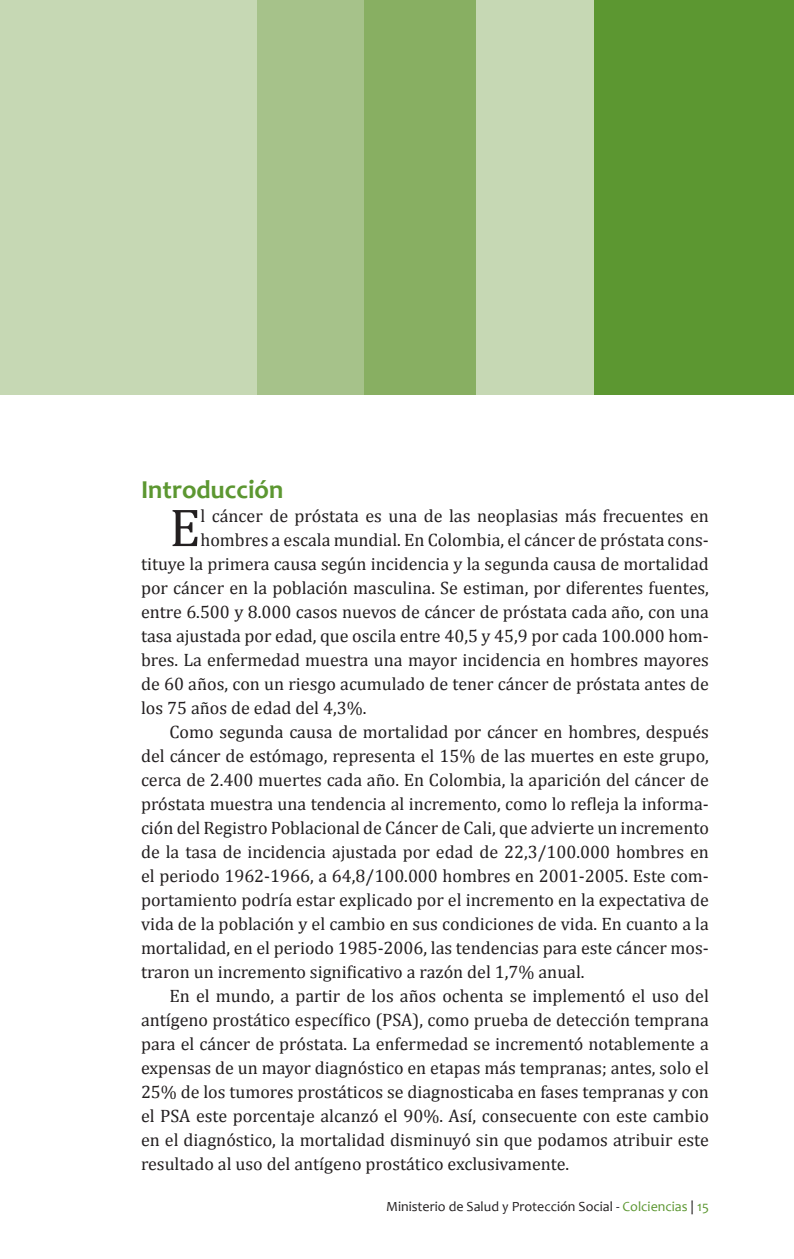
<style>
.page{position:relative;width:794px;height:1259px;background:#fff}
.page>*{position:absolute;margin:0;border:0;box-sizing:border-box;transform-origin:0 0}
.t1{font:54px "Cambria";color:#231f20}
.t2{font:700 26px "Candara";color:#5c9731}
.t3{font:18px "Cambria";color:#231f20}
.t4{font:14px "Candara";color:#231f20}
.s1{color:#5c9731}
</style>
<div class="page">
<div style="left:0;top:0;width:794px;height:394px;background:#c6d8b4"></div>
<div style="left:257px;top:0;width:117px;height:394px;background:#a6c28a"></div>
<div style="left:364px;top:0;width:112px;height:394px;background:#88af62"></div>
<div style="left:594px;top:0;width:200px;height:394px;background:#5c9731"></div>
<h2 class="t2" style="left:141px;top:473px;width:144px">Introducción</h2>
<h1 class="t1" style="left:169px;top:496px;width:33px">E</h1>
<p class="t3" style="left:200px;top:505px;width:510px">l cáncer de próstata es una de las neoplasias más frecuentes en</p>
<p class="t3" style="left:200px;top:529px;width:510px">hombres a escala mundial. En Colombia, el cáncer de próstata cons-</p>
<p class="t3" style="left:141px;top:553px;width:569px">tituye la primera causa según incidencia y la segunda causa de mortalidad</p>
<p class="t3" style="left:141px;top:577px;width:569px">por cáncer en la población masculina. Se estiman, por diferentes fuentes,</p>
<p class="t3" style="left:141px;top:601px;width:569px">entre 6.500 y 8.000 casos nuevos de cáncer de próstata cada año, con una</p>
<p class="t3" style="left:141px;top:625px;width:569px">tasa ajustada por edad, que oscila entre 40,5 y 45,9 por cada 100.000 hom-</p>
<p class="t3" style="left:141px;top:649px;width:569px">bres. La enfermedad muestra una mayor incidencia en hombres mayores</p>
<p class="t3" style="left:141px;top:673px;width:569px">de 60 años, con un riesgo acumulado de tener cáncer de próstata antes de</p>
<p class="t3" style="left:141px;top:697px;width:227px">los 75 años de edad del 4,3%.</p>
<p class="t3" style="left:169px;top:721px;width:541px">Como segunda causa de mortalidad por cáncer en hombres, después</p>
<p class="t3" style="left:141px;top:745px;width:569px">del cáncer de estómago, representa el 15% de las muertes en este grupo,</p>
<p class="t3" style="left:141px;top:769px;width:569px">cerca de 2.400 muertes cada año. En Colombia, la aparición del cáncer de</p>
<p class="t3" style="left:141px;top:793px;width:569px">próstata muestra una tendencia al incremento, como lo refleja la informa-</p>
<p class="t3" style="left:141px;top:817px;width:569px">ción del Registro Poblacional de Cáncer de Cali, que advierte un incremento</p>
<p class="t3" style="left:141px;top:841px;width:569px">de la tasa de incidencia ajustada por edad de 22,3/100.000 hombres en</p>
<p class="t3" style="left:141px;top:865px;width:569px">el periodo 1962-1966, a 64,8/100.000 hombres en 2001-2005. Este com-</p>
<p class="t3" style="left:141px;top:889px;width:569px">portamiento podría estar explicado por el incremento en la expectativa de</p>
<p class="t3" style="left:141px;top:913px;width:569px">vida de la población y el cambio en sus condiciones de vida. En cuanto a la</p>
<p class="t3" style="left:141px;top:937px;width:569px">mortalidad, en el periodo 1985-2006, las tendencias para este cáncer mos-</p>
<p class="t3" style="left:141px;top:961px;width:445px">traron un incremento significativo a razón del 1,7% anual.</p>
<p class="t3" style="left:169px;top:985px;width:541px">En el mundo, a partir de los años ochenta se implementó el uso del</p>
<p class="t3" style="left:141px;top:1009px;width:569px">antígeno prostático específico (PSA), como prueba de detección temprana</p>
<p class="t3" style="left:141px;top:1033px;width:569px">para el cáncer de próstata. La enfermedad se incrementó notablemente a</p>
<p class="t3" style="left:141px;top:1057px;width:569px">expensas de un mayor diagnóstico en etapas más tempranas; antes, solo el</p>
<p class="t3" style="left:141px;top:1081px;width:569px">25% de los tumores prostáticos se diagnosticaba en fases tempranas y con</p>
<p class="t3" style="left:141px;top:1105px;width:569px">el PSA este porcentaje alcanzó el 90%. Así, consecuente con este cambio</p>
<p class="t3" style="left:141px;top:1129px;width:569px">en el diagnóstico, la mortalidad disminuyó sin que podamos atribuir este</p>
<p class="t3" style="left:141px;top:1153px;width:430px">resultado al uso del antígeno prostático exclusivamente.</p>
<p class="t4" style="left:386px;top:1198px;width:324px">Ministerio de Salud y Protección Social - <span class="s1">Colciencias</span> | <span class="s1">15</span></p>
</div>
